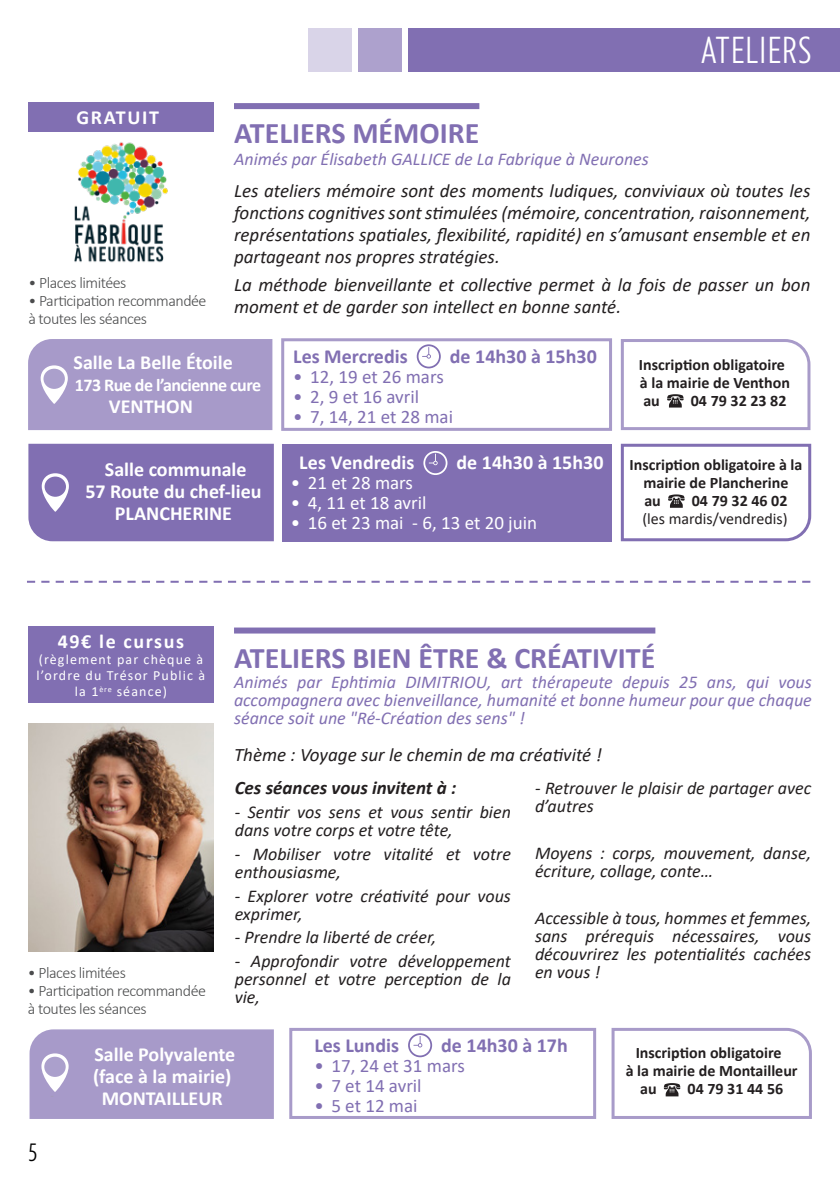
<style>
.page{position:relative;width:840px;height:1191px;background:#fff}
.page>*{position:absolute;margin:0;border:0;box-sizing:border-box;transform-origin:0 0}
.t1{font:300 36px "Kranto Cond";letter-spacing:.02em;color:#fff}
.Titre_principal{font:700 30px "Calibri";color:#816fb2}
.t2{font:300 24px "Kranto Cond";color:#000}
.titre_secondaire{font:700 20px "Calibri";color:#fff}
.titre_secondaire-2{font:700 20px "Calibri";color:#816fb2}
.titre_secondaire-3{font:700 20px "Calibri";letter-spacing:.08em;color:#fff}
.t3{font:italic 19px/22px "Calibri";color:#231f20;text-align:justify}
.t4{font:19px "Calibri";color:#816fb2}
.t5{font:19px "Calibri";color:#fff}
.t6{font:italic 700 19px "Calibri";color:#231f20}
.t7{font:italic 18px/18px "Calibri";color:#231f20}
.Titre_principal-2{font:italic 18px/18px "Calibri";color:#816fb2;text-align:justify}
.t8{font:700 18px "Calibri";letter-spacing:-.03em;color:#fff}
.Inscription{font:700 16px/18px "Calibri";color:#231f20;text-align:center}
.t9{font:300 16px/18px "Calibri";letter-spacing:-.03em;color:#4b4c4d}
.Inscription-2{font:16px "Calibri";color:#231f20}
.t10{font:14px/16px "Calibri";letter-spacing:.08em;color:#fff;text-align:center}
</style>
<div class="page">
<div style="left:408px;top:28px;width:431px;height:44px;background:#816fb2"></div>
<div style="left:308px;top:28px;width:43px;height:44px;background:#d9d4e8"></div>
<div style="left:357px;top:28px;width:44px;height:44px;background:#ada1cd"></div>
<svg style="left:27px;top:581px;width:783px;height:2px"></svg>
<div style="left:234px;top:103px;width:245px;height:6px;background:#816fb2"></div>
<div style="left:234px;top:627px;width:421px;height:6px;background:#816fb2"></div>
<div style="left:28px;top:102px;width:185px;height:30px;background:#816fb2"></div>
<div style="left:28px;top:626px;width:185px;height:77px;background:#816fb2"></div>
<svg style="left:620px;top:339px;width:191px;height:92px"></svg>
<svg style="left:611px;top:1027px;width:201px;height:92px"></svg>
<div style="left:281px;top:338px;width:330px;height:93px;border:3px solid #a89bc9"></div>
<svg style="left:416px;top:344px;width:24px;height:24px"></svg>
<div style="left:289px;top:1028px;width:306px;height:91px;border:3px solid #a89bc9"></div>
<svg style="left:408px;top:1033px;width:24px;height:24px"></svg>
<svg style="left:620px;top:443px;width:192px;height:99px"></svg>
<div style="left:282px;top:444px;width:329px;height:97px;background:#816fb2"></div>
<svg style="left:423px;top:451px;width:24px;height:24px"></svg>
<img style="left:74px;top:142px;width:94px;height:121px">
<img style="left:28px;top:723px;width:185px;height:228px">
<div style="left:28px;top:444px;width:246px;height:97px;background:#816fb2"></div>
<svg style="left:42px;top:473px;width:27px;height:39px"></svg>
<div style="left:45px;top:476px;width:21px;height:21px;background:#816fb2;border-radius:50%"></div>
<div style="left:28px;top:339px;width:244px;height:91px;background:#a79ac9"></div>
<svg style="left:41px;top:365px;width:27px;height:39px"></svg>
<div style="left:43px;top:369px;width:22px;height:20px;background:#aba0cc;border-radius:50%"></div>
<div style="left:30px;top:1029px;width:244px;height:90px;background:#a79ac9"></div>
<svg style="left:41px;top:1053px;width:28px;height:39px"></svg>
<svg style="left:44px;top:1056px;width:22px;height:21px"></svg>
<p class="titre_secondaire-3" style="left:76px;top:103px;width:84px">GRATUIT</p>
<p class="t9" style="left:28px;top:274px;width:99px">• Places limitées</p>
<p class="t9" style="left:28px;top:292px;width:179px">• Participation recommandée à toutes les séances</p>
<p class="Titre_principal" style="left:234px;top:112px;width:247px">ATELIERS MÉMOIRE</p>
<p class="Titre_principal-2" style="left:234px;top:149px;width:416px">Animés par Élisabeth GALLICE de La Fabrique à Neurones</p>
<h1 class="t1" style="left:700px;top:28px;width:112px">ATELIERS</h1>
<p class="t3" style="left:234px;top:179px;width:577px">Les ateliers mémoire sont des moments ludiques, conviviaux où toutes les fonctions cognitives sont stimulées (mémoire, concentration, raisonnement, représentations spatiales, flexibilité, rapidité) en s’amusant ensemble et en partageant nos propres stratégies.</p>
<p class="t3" style="left:234px;top:272px;width:577px">La méthode bienveillante et collective permet à la fois de passer un bon moment et de garder son intellect en bonne santé.</p>
<p class="titre_secondaire" style="left:74px;top:348px;width:161px">Salle La Belle Étoile</p>
<p class="t8" style="left:75px;top:372px;width:188px">173 Rue de l’ancienne cure</p>
<p class="titre_secondaire" style="left:109px;top:392px;width:85px">VENTHON</p>
<p class="titre_secondaire" style="left:105px;top:455px;width:143px">Salle communale</p>
<p class="titre_secondaire" style="left:85px;top:477px;width:178px">57 Route du chef-lieu</p>
<p class="titre_secondaire" style="left:115px;top:499px;width:118px">PLANCHERINE</p>
<p class="titre_secondaire-2" style="left:293px;top:342px;width:116px">Les Mercredis</p>
<p class="titre_secondaire-2" style="left:449px;top:342px;width:148px">de 14h30 à 15h30</p>
<p class="t4" style="left:293px;top:363px;width:152px">• 12, 19 et 26 mars</p>
<p class="t4" style="left:293px;top:383px;width:127px">• 2, 9 et 16 avril</p>
<p class="t4" style="left:293px;top:403px;width:161px">• 7, 14, 21 et 28 mai</p>
<p class="titre_secondaire" style="left:299px;top:448px;width:117px">Les Vendredis</p>
<p class="titre_secondaire" style="left:456px;top:448px;width:148px">de 14h30 à 15h30</p>
<p class="t5" style="left:290px;top:470px;width:124px">• 21 et 28 mars</p>
<p class="t5" style="left:290px;top:490px;width:137px">• 4, 11 et 18 avril</p>
<p class="t5" style="left:290px;top:510px;width:248px">• 16 et 23 mai - 6, 13 et 20 juin</p>
<p class="Inscription" style="left:638px;top:355px;width:147px">Inscription obligatoire</p>
<p class="Inscription" style="left:639px;top:373px;width:151px">à la mairie de Venthon</p>
<p class="Inscription" style="left:643px;top:391px;width:18px">au</p>
<p class="Inscription" style="left:690px;top:391px;width:97px">04 79 32 23 82</p>
<p class="Inscription" style="left:629px;top:455px;width:174px">Inscription obligatoire à la mairie de Plancherine</p>
<p class="Inscription" style="left:644px;top:491px;width:18px">au</p>
<p class="Inscription" style="left:691px;top:491px;width:97px">04 79 32 46 02</p>
<p class="Inscription-2" style="left:642px;top:507px;width:147px">(les mardis/vendredis)</p>
<p class="titre_secondaire-3" style="left:58px;top:627px;width:128px">49€ le cursus</p>
<p class="t10" style="left:37px;top:651px;width:170px">(règlement par chèque à l’ordre du Trésor Public à la 1<sup>ère</sup> séance)</p>
<p class="t9" style="left:28px;top:963px;width:99px">• Places limitées</p>
<p class="t9" style="left:28px;top:981px;width:179px">• Participation recommandée à toutes les séances</p>
<p class="Titre_principal" style="left:234px;top:636px;width:422px">ATELIERS BIEN ÊTRE &amp; CRÉATIVITÉ</p>
<p class="Titre_principal-2" style="left:234px;top:672px;width:579px">Animés par Ephtimia DIMITRIOU, art thérapeute depuis 25 ans, qui vous accompagnera avec bienveillance, humanité et bonne humeur pour que chaque séance soit une "Ré-Création des sens" !</p>
<p class="t3" style="left:234px;top:743px;width:369px">Thème : Voyage sur le chemin de ma créativité !</p>
<p class="t6" style="left:234px;top:774px;width:223px">Ces séances vous invitent à :</p>
<p class="t7" style="left:234px;top:802px;width:277px">- Sentir vos sens et vous sentir bien dans votre corps et votre tête,</p>
<p class="t7" style="left:234px;top:844px;width:277px">- Mobiliser votre vitalité et votre enthousiasme,</p>
<p class="t7" style="left:234px;top:885px;width:277px">- Explorer votre créativité pour vous exprimer,</p>
<p class="t7" style="left:234px;top:927px;width:203px">- Prendre la liberté de créer,</p>
<p class="t7" style="left:234px;top:951px;width:277px;text-align:justify">- Approfondir votre développement personnel et votre perception de la vie,</p>
<p class="t7" style="left:534px;top:778px;width:277px">- Retrouver le plaisir de partager avec d’autres</p>
<p class="t7" style="left:534px;top:843px;width:277px">Moyens : corps, mouvement, danse, écriture, collage, conte…</p>
<p class="t7" style="left:534px;top:908px;width:277px;text-align:justify">Accessible à tous, hommes et femmes, sans prérequis nécessaires, vous découvrirez les potentialités cachées en vous !</p>
<h3 class="t2" style="left:28px;top:1137px;width:10px">5</h3>
<p class="titre_secondaire" style="left:94px;top:1039px;width:142px">Salle Polyvalente</p>
<p class="titre_secondaire" style="left:93px;top:1061px;width:140px">(face à la mairie)</p>
<p class="titre_secondaire" style="left:102px;top:1083px;width:122px">MONTAILLEUR</p>
<p class="titre_secondaire-2" style="left:314px;top:1030px;width:86px">Les Lundis</p>
<p class="titre_secondaire-2" style="left:441px;top:1030px;width:128px">de 14h30 à 17h</p>
<p class="t4" style="left:314px;top:1052px;width:152px">• 17, 24 et 31 mars</p>
<p class="t4" style="left:314px;top:1072px;width:109px">• 7 et 14 avril</p>
<p class="t4" style="left:314px;top:1092px;width:105px">• 5 et 12 mai</p>
<p class="Inscription" style="left:635px;top:1043px;width:147px">Inscription obligatoire</p>
<p class="Inscription" style="left:625px;top:1061px;width:173px">à la mairie de Montailleur</p>
<p class="Inscription" style="left:639px;top:1079px;width:18px">au</p>
<p class="Inscription" style="left:687px;top:1079px;width:97px">04 79 31 44 56</p>
</div>
